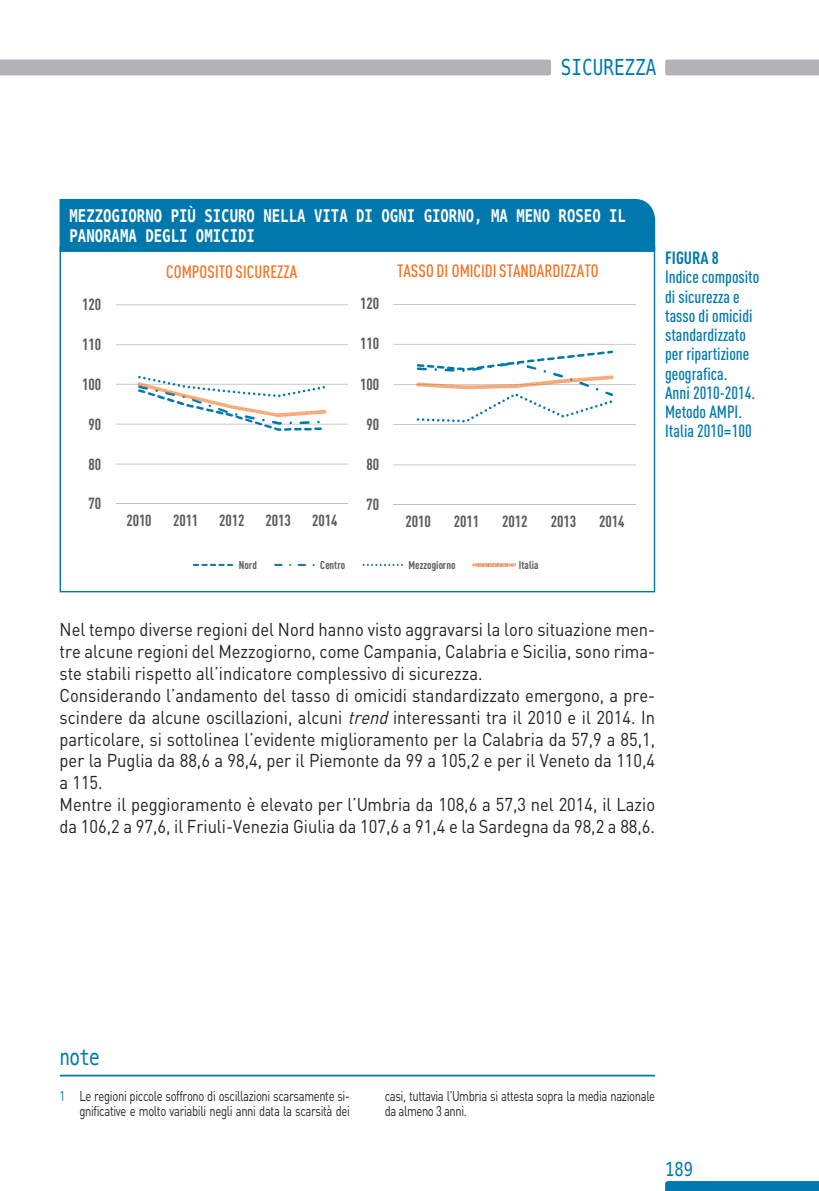
<style>
.page{position:relative;width:819px;height:1191px;background:#fff}
.page>*{position:absolute;margin:0;border:0;box-sizing:border-box;transform-origin:0 0}
.t1{font:22.05px "Menlo";color:#0078ae;scale:.8 1}
.t2{font:19.25px "Menlo";color:#0078ae;scale:.8 1}
.t3{font:18.38px/21.9px "DIN";color:#231f20;scale:.9 1}
.t4{font:500 17.68px "DIN Cond";letter-spacing:.005em;color:#f37221}
.t5{font:500 17.5px/19.2px "DIN Cond";color:#0078ae}
.t6{font:700 17.5px/19.2px "Menlo";color:#fff;scale:.8 1}
.t7{font:700 17.5px "DIN Cond";color:#0078ae}
.t8{font:700 15.92px "DIN Cond";letter-spacing:-.005em;color:#595959}
.t9{font:700 14.53px "DIN Cond";color:#595959}
.t10{font:14px/15.8px "DIN";letter-spacing:-.03em;color:#231f20;text-align:right;scale:.8 1}
.t11{font:700 11.2px "DIN Cond";color:#595959}
.s1{font-style:italic}
.s2{color:#0078ae}
</style>
<div class="page">
<svg style="left:665px;top:1181px;width:154px;height:10px;background:#0279ae"></svg>
<div style="left:0;top:60px;width:551px;height:15px;background:#b2b3b7"></div>
<div style="left:665px;top:60px;width:154px;height:15px;background:#b2b3b7"></div>
<hr style="left:60px;top:1074px;width:594px;height:2px;background:#0078ae">
<hr style="left:116px;top:304px;width:232px;height:1px;background:#bfbfbf">
<hr style="left:116px;top:344px;width:232px;height:1px;background:#bfbfbf">
<hr style="left:116px;top:384px;width:232px;height:1px;background:#bfbfbf">
<hr style="left:116px;top:424px;width:232px;height:1px;background:#bfbfbf">
<hr style="left:116px;top:463px;width:232px;height:1px;background:#bfbfbf">
<hr style="left:116px;top:503px;width:232px;height:1px;background:#bfbfbf">
<svg style="left:138px;top:376px;width:187px;height:55px"></svg>
<img style="left:137px;top:382px;width:190px;height:35px">
<hr style="left:393px;top:464px;width:242px;height:1px;background:#bfbfbf">
<hr style="left:393px;top:424px;width:242px;height:1px;background:#bfbfbf">
<hr style="left:393px;top:384px;width:242px;height:1px;background:#bfbfbf">
<hr style="left:393px;top:344px;width:242px;height:1px;background:#bfbfbf">
<hr style="left:393px;top:304px;width:242px;height:1px;background:#bfbfbf">
<hr style="left:393px;top:504px;width:242px;height:1px;background:#bfbfbf">
<svg style="left:417px;top:350px;width:196px;height:72px"></svg>
<img style="left:416px;top:375px;width:198px;height:14px">
<div style="left:60px;top:199px;width:595px;height:53px;background:#0078ae"></div>
<svg style="left:193px;top:564px;width:40px;height:2px"></svg>
<svg style="left:274px;top:564px;width:9px;height:2px"></svg>
<svg style="left:297px;top:564px;width:9px;height:2px"></svg>
<svg style="left:362px;top:564px;width:41px;height:2px"></svg>
<svg style="left:472px;top:563px;width:44px;height:3px"></svg>
<p class="t1" style="left:561px;top:52px;width:121px">SICUREZZA</p>
<p class="t6" style="left:69px;top:207px;width:697px">MEZZOGIORNO PIÙ SICURO NELLA VITA DI OGNI GIORNO, MA MENO ROSEO IL<br>PANORAMA DEGLI OMICIDI</p>
<p class="t4" style="left:166px;top:261px;width:132px">COMPOSITO SICUREZZA</p>
<p class="t4" style="left:397px;top:260px;width:203px">TASSO DI OMICIDI STANDARDIZZATO</p>
<p class="t8" style="left:82px;top:294px;width:21px">120</p>
<p class="t8" style="left:360px;top:294px;width:21px">120</p>
<p class="t8" style="left:82px;top:334px;width:21px">110</p>
<p class="t8" style="left:360px;top:334px;width:21px">110</p>
<p class="t8" style="left:82px;top:374px;width:21px">100</p>
<p class="t8" style="left:360px;top:374px;width:21px">100</p>
<p class="t8" style="left:89px;top:414px;width:14px">90</p>
<p class="t8" style="left:366px;top:414px;width:14px">90</p>
<p class="t8" style="left:89px;top:454px;width:14px">80</p>
<p class="t8" style="left:366px;top:454px;width:14px">80</p>
<p class="t8" style="left:89px;top:494px;width:14px">70</p>
<p class="t8" style="left:366px;top:494px;width:14px">70</p>
<p class="t9" style="left:208px;top:510px;width:25px">2010</p>
<p class="t9" style="left:455px;top:510px;width:25px">2013</p>
<p class="t9" style="left:537px;top:510px;width:25px">2014</p>
<p class="t11" style="left:239px;top:558px;width:20px">Nord</p>
<p class="t11" style="left:320px;top:558px;width:27px">Centro</p>
<p class="t11" style="left:408px;top:558px;width:49px">Mezzogiorno</p>
<p class="t11" style="left:519px;top:558px;width:21px">Italia</p>
<p class="t8" style="left:126px;top:510px;width:27px">2010</p>
<p class="t8" style="left:173px;top:510px;width:27px">2011</p>
<p class="t8" style="left:219px;top:510px;width:27px">2012</p>
<p class="t8" style="left:265px;top:510px;width:27px">2013</p>
<p class="t8" style="left:312px;top:510px;width:27px">2014</p>
<p class="t8" style="left:405px;top:511px;width:27px">2010</p>
<p class="t8" style="left:454px;top:511px;width:27px">2011</p>
<p class="t8" style="left:502px;top:511px;width:27px">2012</p>
<p class="t8" style="left:551px;top:511px;width:27px">2013</p>
<p class="t8" style="left:599px;top:511px;width:27px">2014</p>
<p class="t7" style="left:665px;top:247px;width:55px">FIGURA 8</p>
<p class="t5" style="left:665px;top:267px;width:96px">Indice composito di sicurezza e tasso di omicidi standardizzato per ripartizione geografica.<br>Anni 2010-2014.<br>Metodo AMPI.<br>Italia 2010=100</p>
<p class="t3" style="left:60px;top:618px;width:663px">Nel tempo diverse regioni del Nord hanno visto aggravarsi la loro situazione men&shy;tre alcune regioni del Mezzogiorno, come Campania, Calabria e Sicilia, sono rima&shy;ste stabili rispetto all’indicatore complessivo di sicurezza.<br>Considerando l’andamento del tasso di omicidi standardizzato emergono, a pre&shy;scindere da alcune oscillazioni, alcuni <span class="s1">trend</span>interessanti tra il 2010 e il 2014. In particolare, si sottolinea l’evidente miglioramento per la Calabria da 57,9 a 85,1, per la Puglia da 88,6 a 98,4, per il Piemonte da 99 a 105,2 e per il Veneto da 110,4 a 115.<br>Mentre il peggioramento è elevato per l’Umbria da 108,6 a 57,3 nel 2014, il Lazio da 106,2 a 97,6, il Friuli-Venezia Giulia da 107,6 a 91,4 e la Sardegna da 98,2 a 88,6.</p>
<p class="t1" style="left:60px;top:1041px;width:52px">note</p>
<p class="t10" style="left:60px;top:1087px;width:364px"><span class="s2">1</span> Le regioni piccole soffrono di oscillazioni scarsamente si&shy;gnificative e molto variabili negli anni data la scarsità dei</p>
<p class="t10" style="left:384px;top:1087px;width:339px;text-align:left">casi, tuttavia l’Umbria si attesta sopra la media nazionale da almeno 3 anni.</p>
<p class="t2" style="left:665px;top:1155px;width:36px">189</p>
</div>
